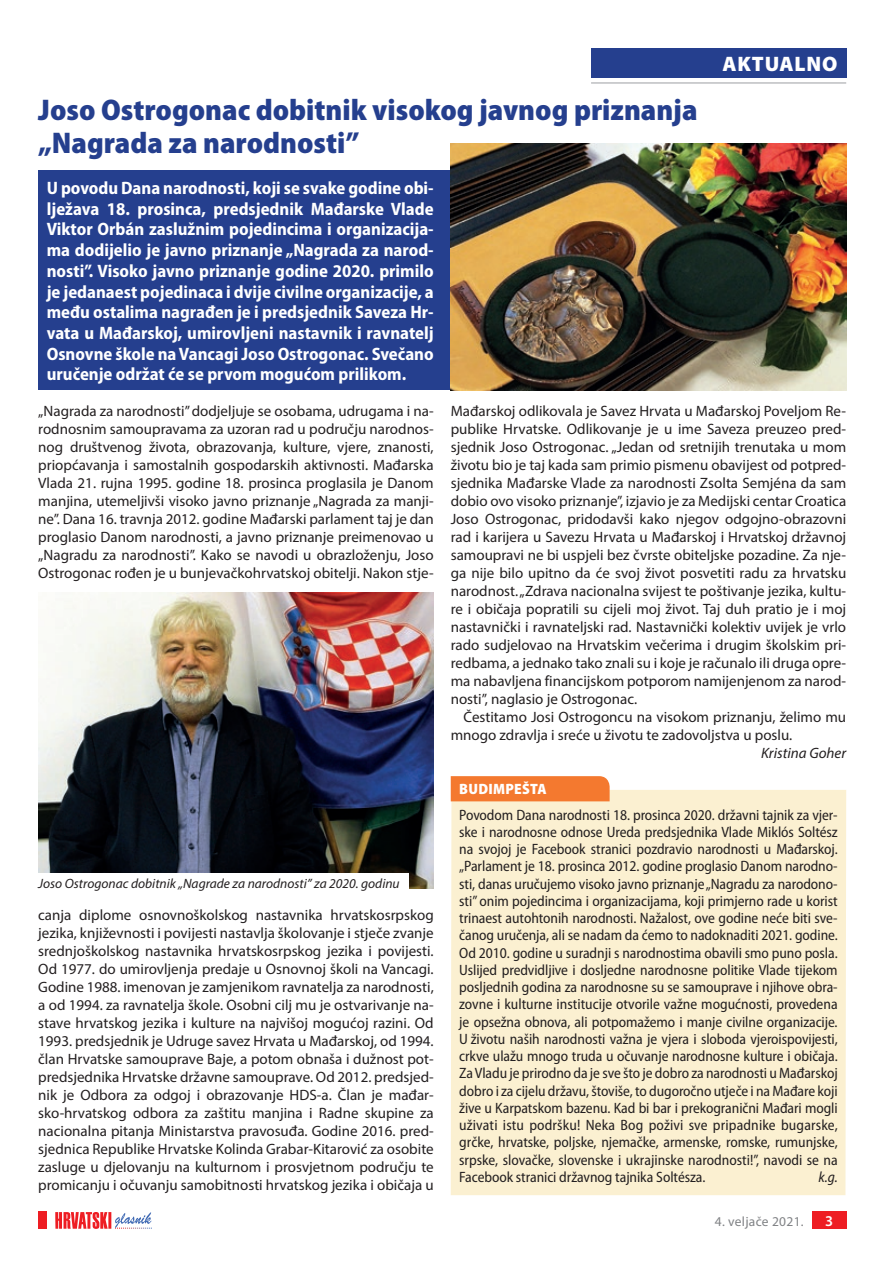
<style>
.page{position:relative;width:893px;height:1263px;background:#fff}
.page>*{position:absolute;margin:0;border:0;box-sizing:border-box;transform-origin:0 0}
.t1{font:900 semi-condensed 30px/33px "Myriad Pro";color:#253f8e}
.t2{font:900 21px "Myriad Pro";letter-spacing:.04em;color:#fff}
.t3{font:700 semi-condensed 18px/20.7px "Myriad Pro";color:#fff;text-align:justify}
.t4{font:15px/18px "Myriad Pro";color:#231f20;text-align:justify}
.t5{font:semi-condensed 15px/17.2px "Myriad Pro";letter-spacing:-.005em;color:#231f20;text-align:justify}
.t6{font:italic 15px "Myriad Pro";color:#231f20}
.t7{font:900 semi-condensed 15px "Myriad Pro";letter-spacing:.02em;color:#fff}
.t8{font:italic semi-condensed 15px "Myriad Pro";color:#231f20}
.t9{font:600 15px "Myriad Pro";color:#fff}
.t10{font:italic 13.5px "Myriad Pro";color:#231f20}
.t11{font:13.5px "Myriad Pro";letter-spacing:.02em;color:#808285}
</style>
<div class="page">
<div style="left:812px;top:1212px;width:34px;height:17px;background:#ee1d23"></div>
<svg style="left:55px;top:1212px;width:97px;height:17px"></svg>
<div style="left:38px;top:1212px;width:9px;height:17px;background:#ee1d23"></div>
<div style="left:591px;top:48px;width:255px;height:30px;background:#253f8e"></div>
<hr style="left:591px;top:82px;width:255px;height:2px;background:#a8a9ad">
<div style="left:38px;top:170px;width:442px;height:220px;background:#253f8e"></div>
<img style="left:38px;top:592px;width:396px;height:297px">
<div style="left:451px;top:790px;width:395px;height:405px;background:#fbf0d1"></div>
<div style="left:451px;top:776px;width:159px;height:25px;background:#f4792f"></div>
<img style="left:451px;top:144px;width:395px;height:246px">
<div style="left:34px;top:873px;width:374px;height:19px;background:#fff"></div>
<h1 class="t1" style="left:38px;top:93px;width:661px">Joso Ostrogonac dobitnik visokog javnog priznanja „Nagrada za narodnosti”</h1>
<p class="t3" style="left:47px;top:177px;width:388px">U povodu Dana narodnosti, koji se svake godine obi&shy;lježava 18. prosinca, predsjednik Mađarske Vlade Viktor Orbán zaslužnim pojedincima i organizacija&shy;ma dodijelio je javno priznanje „Nagrada za narod&shy;nosti”. Visoko javno priznanje godine 2020. primilo je jedanaest pojedinaca i dvije civilne organizacije, a među ostalima nagrađen je i predsjednik Saveza Hr&shy;vata u Mađarskoj, umirovljeni nastavnik i ravnatelj Osnovne škole na Vancagi Joso Ostrogonac. Svečano uručenje održat će se prvom mogućom prilikom.</p>
<h2 class="t2" style="left:722px;top:50px;width:117px">AKTUALNO</h2>
<p class="t4" style="left:38px;top:402px;width:397px">„Nagrada za narodnosti” dodjeljuje se osobama, udrugama i na&shy;rodnosnim samoupravama za uzoran rad u području narodnos&shy;nog društvenog života, obrazovanja, kulture, vjere, znanosti, priopćavanja i samostalnih gospodarskih aktivnosti. Mađarska Vlada 21. rujna 1995. godine 18. prosinca proglasila je Danom manjina, utemeljivši visoko javno priznanje „Nagrada za manji&shy;ne”. Dana 16. travnja 2012. godine Mađarski parlament taj je dan proglasio Danom narodnosti, a javno priznanje preimenovao u „Nagradu za narodnosti”. Kako se navodi u obrazloženju, Joso Ostrogonac rođen je u bunjevačkohrvatskoj obitelji. Nakon stje-</p>
<p class="t10" style="left:38px;top:875px;width:363px">Joso Ostrogonac dobitnik „Nagrade za narodnosti” za 2020. godinu</p>
<p class="t4" style="left:38px;top:906px;width:397px">canja diplome osnovnoškolskog nastavnika hrvatskosrpskog jezika, književnosti i povijesti nastavlja školovanje i stječe zvanje srednjoškolskog nastavnika hrvatskosrpskog jezika i povijesti.<br>Od 1977. do umirovljenja predaje u Osnovnoj školi na Vancagi.<br>Godine 1988. imenovan je zamjenikom ravnatelja za narodnosti, a od 1994. za ravnatelja škole. Osobni cilj mu je ostvarivanje na&shy;stave hrvatskog jezika i kulture na najvišoj mogućoj razini. Od 1993. predsjednik je Udruge savez Hrvata u Mađarskoj, od 1994. član Hrvatske samouprave Baje, a potom obnaša i dužnost pot&shy;predsjednika Hrvatske državne samouprave. Od 2012. predsjed&shy;nik je Odbora za odgoj i obrazovanje HDS-a. Član je mađar&shy;sko-hrvatskog odbora za zaštitu manjina i Radne skupine za nacionalna pitanja Ministarstva pravosuđa. Godine 2016. pred&shy;sjednica Republike Hrvatske Kolinda Grabar-Kitarović za osobite zasluge u djelovanju na kulturnom i prosvjetnom području te promicanju i očuvanju samobitnosti hrvatskog jezika i običaja u</p>
<p class="t4" style="left:451px;top:402px;width:397px">Mađarskoj odlikovala je Savez Hrvata u Mađarskoj Poveljom Re&shy;publike Hrvatske. Odlikovanje je u ime Saveza preuzeo pred&shy;sjednik Joso Ostrogonac. „Jedan od sretnijih trenutaka u mom životu bio je taj kada sam primio pismenu obavijest od potpred&shy;sjednika Mađarske Vlade za narodnosti Zsolta Semjéna da sam dobio ovo visoko priznanje”, izjavio je za Medijski centar Croatica Joso Ostrogonac, pridodavši kako njegov odgojno-obrazovni rad i karijera u Savezu Hrvata u Mađarskoj i Hrvatskoj državnoj samoupravi ne bi uspjeli bez čvrste obiteljske pozadine. Za nje&shy;ga nije bilo upitno da će svoj život posvetiti radu za hrvatsku narodnost. „Zdrava nacionalna svijest te poštivanje jezika, kultu&shy;re i običaja popratili su cijeli moj život. Taj duh pratio je i moj nastavnički i ravnateljski rad. Nastavnički kolektiv uvijek je vrlo rado sudjelovao na Hrvatskim večerima i drugim školskim pri&shy;redbama, a jednako tako znali su i koje je računalo ili druga opre&shy;ma nabavljena financijskom potporom namijenjenom za narod&shy;nosti”, naglasio je Ostrogonac.</p>
<p class="t4" style="left:451px;top:708px;width:397px;text-indent:13px">Čestitamo Josi Ostrogoncu na visokom priznanju, želimo mu mnogo zdravlja i sreće u životu te zadovoljstva u poslu.</p>
<p class="t6" style="left:761px;top:744px;width:87px">Kristina Goher</p>
<p class="t7" style="left:459px;top:779px;width:89px">Budimpešta</p>
<p class="t5" style="left:459px;top:806px;width:380px">Povodom Dana narodnosti 18. prosinca 2020. državni tajnik za vjer&shy;ske i narodnosne odnose Ureda predsjednika Vlade Miklós Soltész na svojoj je Facebook stranici pozdravio narodnosti u Mađarskoj. „Parlament je 18. prosinca 2012. godine proglasio Danom narodno&shy;sti, danas uručujemo visoko javno priznanje „Nagradu za narodono&shy;sti” onim pojedincima i organizacijama, koji primjerno rade u korist trinaest autohtonih narodnosti. Nažalost, ove godine neće biti sve&shy;čanog uručenja, ali se nadam da ćemo to nadoknaditi 2021. godine.<br>Od 2010. godine u suradnji s narodnostima obavili smo puno posla.<br>Uslijed predvidljive i dosljedne narodnosne politike Vlade tijekom posljednih godina za narodnosne su se samouprave i njihove obra&shy;zovne i kulturne institucije otvorile važne mogućnosti, provedena je opsežna obnova, ali potpomažemo i manje civilne organizacije.<br>U životu naših narodnosti važna je vjera i sloboda vjeroispovijesti, crkve ulažu mnogo truda u očuvanje narodnosne kulture i običaja.<br>Za Vladu je prirodno da je sve što je dobro za narodnosti u Mađarskoj dobro i za cijelu državu, štoviše, to dugoročno utječe i na Mađare koji žive u Karpatskom bazenu. Kad bi bar i prekogranični Mađari mogli uživati istu podršku! Neka Bog poživi sve pripadnike bugarske, grčke, hrvatske, poljske, njemačke, armenske, romske, rumunjske, srpske, slovačke, slovenske i ukrajinske narodnosti!”, navodi se na Facebook stranici državnog tajnika Soltésza.</p>
<p class="t8" style="left:818px;top:1168px;width:21px">k.g.</p>
<p class="t11" style="left:715px;top:1213px;width:90px">4. veljače 2021.</p>
<p class="t9" style="left:825px;top:1211px;width:10px">3</p>
</div>
